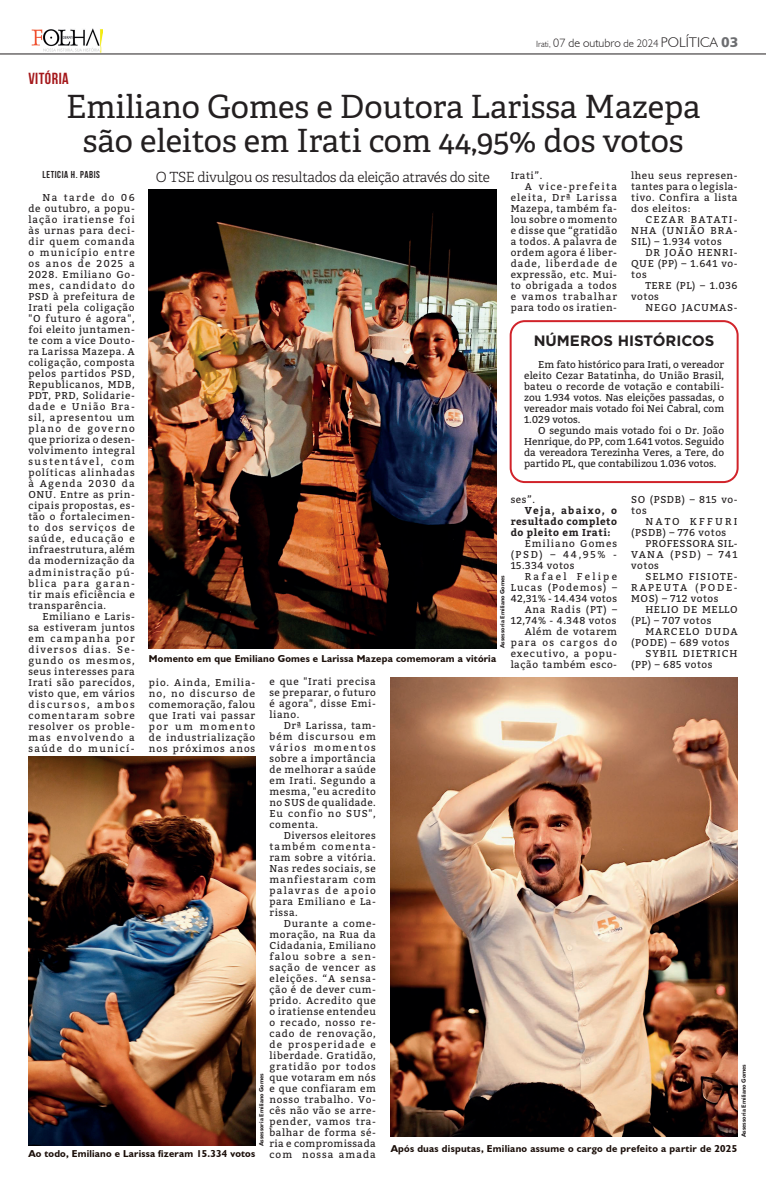
<style>
.page{position:relative;width:766px;height:1191px;background:#fff}
.page>*{position:absolute;margin:0;border:0;box-sizing:border-box;transform-origin:0 0}
.t1{font:32px/34px "Adelle";color:#231f20;text-align:center}
.t2{font:700 16px "Bebas Neue";letter-spacing:.03em;color:#a5181b}
.t3{font:700 15px "Gotham";color:#231f20}
.t4{font:300 14px "Adelle";letter-spacing:-.02em;color:#231f20}
.t5{font:300 12.1px "Humanist 521 BT";color:#231f20}
.t6{font:10px/11px "Bitter";letter-spacing:.055em;color:#231f20;text-align:justify}
.t7{font:700 10px "Humanist 521 BT";letter-spacing:.02em;color:#1b0f0a}
.t8{font:10px/11px "Bitter";letter-spacing:.085em;color:#231f20;text-align:right}
.t9{font:10px "Bitter";letter-spacing:.105em;color:#231f20}
.t10{font:700 10px/11px "Bitter";letter-spacing:.055em;color:#231f20;text-align:justify}
.t11{font:10px "Bitter";letter-spacing:.095em;color:#231f20}
.t12{font:700 10px "Bebas Neue";letter-spacing:.055em;color:#231f20}
.t13{font:10px "Bitter";letter-spacing:.135em;color:#231f20}
.t14{font:10px "Bitter";letter-spacing:.08em;color:#231f20}
.t15{font:700 6px "Humanist 521 BT";color:#231f20}
.s1{font-size:9px}
.s2{font-size:10.8px}
.s3{font-size:14px}
.s4{font-family:"Humanist 777 BT Black B";font-weight:400;font-size:14px;color:#6c6d70}
</style>
<div class="page">
<hr style="left:0;top:54px;width:765px;height:1px;background:#231f20">
<img style="left:31px;top:29px;width:71px;height:23px">
<img style="left:28px;top:756px;width:227px;height:389px">
<img style="left:390px;top:678px;width:347px;height:458px">
<img style="left:149px;top:189px;width:347px;height:459px">
<div style="left:509px;top:320px;width:229px;height:163px;border:2px solid #d1232a;border-radius:14px"></div>
<p class="t5" style="left:536px;top:36px;width:204px"><span class="s1">Irati,</span> 07 de outubro <span class="s2">de 2024</span> <span class="s3">POLÍTICA</span> <span class="s4">03</span></p>
<h2 class="t2" style="left:28px;top:70px;width:42px">VITÓRIA</h2>
<h1 class="t1" style="left:66px;top:90px;width:635px">Emiliano Gomes e Doutora Larissa Mazepa são eleitos em Irati com 44,95% dos votos</h1>
<h3 class="t4" style="left:156px;top:168px;width:335px">O TSE divulgou os resultados da eleição através do site</h3>
<p class="t6" style="left:510px;top:170px;width:33px">Irati”.</p>
<p class="t13" style="left:524px;top:179px;width:94px">A vice-prefeita</p>
<p class="t9" style="left:510px;top:190px;width:108px">eleita, Drª Larissa</p>
<p class="t6" style="left:510px;top:203px;width:108px">Mazepa, também fa-</p>
<p class="t6" style="left:510px;top:214px;width:108px">lou sobre o momento</p>
<p class="t6" style="left:510px;top:225px;width:108px">e disse que “gratidão</p>
<p class="t6" style="left:510px;top:236px;width:108px">a todos. A palavra de</p>
<p class="t6" style="left:510px;top:247px;width:108px">ordem agora é liber-</p>
<p class="t11" style="left:510px;top:256px;width:108px">dade, liberdade de</p>
<p class="t6" style="left:510px;top:269px;width:108px">expressão, etc. Mui-</p>
<p class="t6" style="left:510px;top:280px;width:108px">to obrigada a todos</p>
<p class="t9" style="left:510px;top:289px;width:108px">e vamos trabalhar</p>
<p class="t6" style="left:510px;top:302px;width:108px">para todo os iratien-</p>
<p class="t12" style="left:43px;top:169px;width:59px">LETICIA H. PABIS</p>
<p class="t6" style="left:28px;top:192px;width:108px;text-indent:14px">Na tarde do 06 de outubro, a popu&shy;lação iratiense foi às urnas para deci&shy;dir quem comanda o município entre os anos de 2025 a 2028. Emiliano Go&shy;mes, candidato do PSD à prefeitura de Irati pela coligação "O futuro é agora", foi eleito juntamen&shy;te com a vice Douto&shy;ra Larissa Mazepa. A coligação, composta pelos partidos PSD, Republicanos, MDB, PDT, PRD, Solidarie&shy;dade e União Bra&shy;sil, apresentou um plano de governo que prioriza o desen&shy;volvimento integral sustentável, com políticas alinhadas à Agenda 2030 da ONU. Entre as prin&shy;cipais propostas, es&shy;tão o fortalecimen&shy;to dos serviços de saúde, educação e infraestrutura, além da modernização da administração pú&shy;blica para garan&shy;tir mais eficiência e transparência.</p>
<p class="t6" style="left:28px;top:610px;width:108px;text-indent:14px">Emiliano e Laris&shy;sa estiveram juntos em campanha por diversos dias. Se&shy;gundo os mesmos, seus interesses para Irati são parecidos, visto que, em vários discursos, ambos comentaram sobre resolver os proble&shy;mas envolvendo a saúde do municí-</p>
<p class="t6" style="left:631px;top:170px;width:108px">lheu seus represen&shy;tantes para o legisla&shy;tivo. Confira a lista dos eleitos:</p>
<p class="t6" style="left:631px;top:214px;width:108px;text-indent:14px">CEZAR BATATI-NHA (UNIÃO BRA-SIL) – 1.934 votos</p>
<p class="t6" style="left:631px;top:247px;width:108px;text-indent:14px">DR JOÃO HENRI-QUE (PP) – 1.641 vo&shy;tos</p>
<p class="t6" style="left:631px;top:280px;width:108px;text-indent:14px">TERE (PL) – 1.036 votos</p>
<p class="t14" style="left:645px;top:300px;width:94px">NEGO JACUMAS-</p>
<h3 class="t3" style="left:533px;top:331px;width:182px">NÚMEROS HISTÓRICOS</h3>
<p class="t6" style="left:524px;top:358px;width:201px;text-indent:14px">Em fato histórico para Irati, o vereador eleito Cezar Batatinha, do União Brasil, bateu o recorde de votação e contabili&shy;zou 1.934 votos. Nas eleições passadas, o vereador mais votado foi Nei Cabral, com 1.029 votos.</p>
<p class="t6" style="left:524px;top:424px;width:201px;text-indent:14px">O segundo mais votado foi o Dr. João Henrique, do PP, com 1.641 votos. Seguido da vereadora Terezinha Veres, a Tere, do partido PL, que contabilizou 1.036 votos.</p>
<p class="t6" style="left:510px;top:493px;width:26px">ses”.</p>
<p class="t10" style="left:510px;top:504px;width:108px;text-indent:14px">Veja, abaixo, o resultado completo do pleito em Irati:</p>
<p class="t6" style="left:510px;top:537px;width:108px;text-indent:14px">Emiliano Gomes (PSD) – 44,95% - 15.334 votos</p>
<p class="t8" style="left:510px;top:570px;width:108px">Rafael Felipe<br>Lucas (Podemos) –<br>42,31% - 14.434 votos<br>Ana Radis (PT) –<br>12,74% - 4.348 votos<br>Além de votarem para os cargos do executivo, a popu&shy;lação também esco-</p>
<p class="t6" style="left:631px;top:493px;width:108px">SO (PSDB) – 815 vo&shy;tos</p>
<p class="t6" style="left:631px;top:515px;width:108px;text-indent:14px">NATO KFFURI (PSDB) – 776 votos</p>
<p class="t6" style="left:631px;top:537px;width:108px;text-indent:14px">PROFESSORA SIL-VANA (PSD) – 741 votos</p>
<p class="t6" style="left:631px;top:570px;width:108px;text-indent:14px">SELMO FISIOTE-RAPEUTA (PODE-MOS) – 712 votos</p>
<p class="t6" style="left:631px;top:603px;width:108px;text-indent:14px">HELIO DE MELLO (PL) – 707 votos</p>
<p class="t9" style="left:645px;top:624px;width:94px">MARCELO DUDA</p>
<p class="t6" style="left:631px;top:636px;width:100px">(PODE) – 689 votos</p>
<p class="t9" style="left:645px;top:646px;width:94px">SYBIL DIETRICH</p>
<p class="t6" style="left:631px;top:658px;width:83px">(PP) – 685 votos</p>
<p class="t15" style="left:498px;top:648px;width:74px;rotate:-90deg">Assessoria Emiliano Gomes</p>
<p class="t7" style="left:149px;top:652px;width:348px">Momento em que Emiliano Gomes e Larissa Mazepa comemoram a vitória</p>
<p class="t6" style="left:149px;top:676px;width:108px">pio. Ainda, Emilia&shy;no, no discurso de comemoração, falou que Irati vai passar por um momento de industrialização nos próximos anos</p>
<p class="t6" style="left:269px;top:676px;width:108px">e que "Irati precisa se preparar, o futuro é agora", disse Emi&shy;liano.</p>
<p class="t6" style="left:269px;top:720px;width:108px;text-indent:14px">Drª Larissa, tam&shy;bém discursou em vários momentos sobre a importância de melhorar a saúde em Irati. Segundo a mesma, "eu acredito no SUS de qualidade.<br>Eu confio no SUS", comenta.</p>
<p class="t6" style="left:269px;top:830px;width:108px;text-indent:14px">Diversos eleitores também comenta&shy;ram sobre a vitória.<br>Nas redes sociais, se manfiestaram com palavras de apoio para Emiliano e La&shy;rissa.</p>
<p class="t6" style="left:269px;top:918px;width:108px;text-indent:14px">Durante a come&shy;moração, na Rua da Cidadania, Emiliano falou sobre a sen&shy;sação de vencer as eleições. “A sensa&shy;ção é de dever cum&shy;prido. Acredito que o iratiense entendeu o recado, nosso re&shy;cado de renovação, de prosperidade e liberdade. Gratidão, gratidão por todos que votaram em nós e que confiaram em nosso trabalho. Vo&shy;cês não vão se arre&shy;pender, vamos tra&shy;balhar de forma sé&shy;ria e compromissada com nossa amada</p>
<p class="t15" style="left:258px;top:1146px;width:74px;rotate:-90deg">Assessoria Emiliano Gomes</p>
<p class="t15" style="left:739px;top:1137px;width:74px;rotate:-90deg">Assessoria Emiliano Gomes</p>
<p class="t7" style="left:390px;top:1142px;width:348px">Após duas disputas, Emiliano assume o cargo de prefeito a partir de 2025</p>
<p class="t7" style="left:28px;top:1147px;width:228px">Ao todo, Emiliano e Larissa fizeram 15.334 votos</p>
</div>
